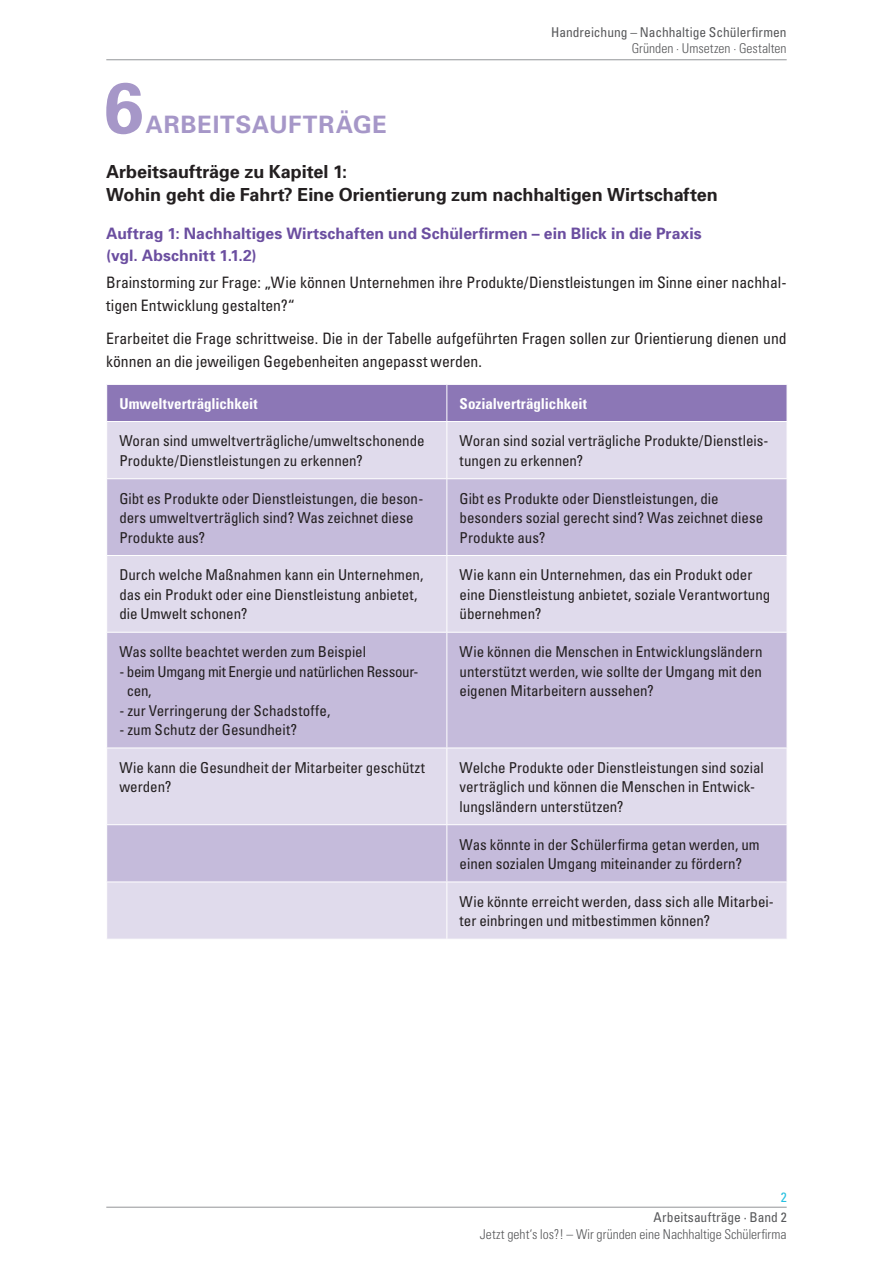
<style>
.page{position:relative;width:893px;height:1263px;background:#fff}
.page>*{position:absolute;margin:0;border:0;box-sizing:border-box;transform-origin:0 0}
.t1{font:700 71.4px "Univers";color:#a697c8}
.t2{font:700 24px "Univers";letter-spacing:.035em;color:#a697c8}
.t3{font:700 18px/22.5px "Univers";letter-spacing:-.005em;color:#231f20}
.t4{font:condensed 15.75px/22.5px "Univers";letter-spacing:-.005em;color:#231f20}
.t5{font:700 15.75px/22.5px "Univers";color:#6b4ea0}
.t6{font:condensed 15px/19.5px "Univers";letter-spacing:-.005em;color:#231f20}
.t7{font:condensed 15px/19.5px "Univers";letter-spacing:-.025em;color:#231f20}
.t8{font:700 condensed 15px "Univers";letter-spacing:-.005em;color:#fff}
.t9{font:300 condensed 13.5px "Univers S";color:#57585a}
.t10{font:condensed 13.5px "Univers";color:#57585a}
.t11{font:condensed 13.5px "Univers";color:#26c0e0}
</style>
<div class="page">
<hr style="left:106px;top:59px;width:681px;height:1px;background:#939598">
<hr style="left:106px;top:1207px;width:681px;height:1px;background:#939598">
<div style="left:107px;top:385px;width:680px;height:36px;background:#8c77b6"></div>
<div style="left:107px;top:422px;width:680px;height:517px;background:#e0dbec"></div>
<svg style="left:107px;top:479px;width:680px;height:402px;fill:#c5bbdb"></svg>
<hr style="left:446px;top:385px;width:1px;height:36px;background:#fff">
<hr style="left:446px;top:422px;width:1px;height:56px;background:#fff">
<hr style="left:106px;top:478px;width:341px;height:1px;background:#fff">
<hr style="left:447px;top:478px;width:340px;height:1px;background:#fff">
<hr style="left:446px;top:479px;width:1px;height:76px;background:#fff">
<hr style="left:106px;top:555px;width:341px;height:1px;background:#fff">
<hr style="left:447px;top:555px;width:340px;height:1px;background:#fff">
<hr style="left:446px;top:556px;width:1px;height:76px;background:#fff">
<hr style="left:106px;top:632px;width:341px;height:1px;background:#fff">
<hr style="left:447px;top:632px;width:340px;height:1px;background:#fff">
<hr style="left:446px;top:633px;width:1px;height:115px;background:#fff">
<hr style="left:106px;top:748px;width:341px;height:1px;background:#fff">
<hr style="left:447px;top:748px;width:340px;height:1px;background:#fff">
<hr style="left:446px;top:748px;width:1px;height:76px;background:#fff">
<hr style="left:106px;top:824px;width:341px;height:1px;background:#fff">
<hr style="left:447px;top:824px;width:340px;height:1px;background:#fff">
<hr style="left:446px;top:825px;width:1px;height:56px;background:#fff">
<hr style="left:106px;top:881px;width:341px;height:1px;background:#fff">
<hr style="left:447px;top:881px;width:340px;height:1px;background:#fff">
<hr style="left:446px;top:882px;width:1px;height:57px;background:#fff">
<p class="t10" style="left:551px;top:23px;width:237px">Handreichung – Nachhaltige Schülerfirmen</p>
<p class="t9" style="left:632px;top:40px;width:156px">Gründen · Umsetzen · Gestalten</p>
<h1 class="t1" style="left:104px;top:62px;width:41px">6</h1>
<h2 class="t2" style="left:146px;top:109px;width:243px">Arbeitsaufträge</h2>
<p class="t3" style="left:106px;top:160px;width:613px">Arbeitsaufträge zu Kapitel 1:<br>Wohin geht die Fahrt? Eine Orientierung zum nachhaltigen Wirtschaften</p>
<p class="t5" style="left:106px;top:221px;width:597px">Auftrag 1: Nachhaltiges Wirtschaften und Schülerfirmen – ein Blick in die Praxis (vgl. Abschnitt 1.1.2)</p>
<p class="t4" style="left:106px;top:271px;width:682px">Brainstorming zur Frage: „Wie können Unternehmen ihre Produkte/Dienstleistungen im Sinne einer nachhal&shy;tigen Entwicklung gestalten?“</p>
<p class="t4" style="left:106px;top:327px;width:682px">Erarbeitet die Frage schrittweise. Die in der Tabelle aufgeführten Fragen sollen zur Orientierung dienen und können an die jeweiligen Gegebenheiten angepasst werden.</p>
<p class="t8" style="left:119px;top:394px;width:140px">Umweltverträglichkeit</p>
<p class="t8" style="left:460px;top:394px;width:129px">Sozialverträglichkeit</p>
<p class="t6" style="left:119px;top:431px;width:307px">Woran sind umweltverträgliche/umweltschonende<br>Produkte/Dienstleistungen zu erkennen?</p>
<p class="t6" style="left:460px;top:431px;width:310px">Woran sind sozial verträgliche Produkte/Dienstleis&shy;tungen zu erkennen?</p>
<p class="t6" style="left:119px;top:488px;width:305px">Gibt es Produkte oder Dienstleistungen, die beson&shy;ders umweltverträglich sind? Was zeichnet diese<br>Produkte aus?</p>
<p class="t6" style="left:460px;top:488px;width:305px">Gibt es Produkte oder Dienstleistungen, die besonders sozial gerecht sind? Was zeichnet diese<br>Produkte aus?</p>
<p class="t6" style="left:119px;top:565px;width:305px">Durch welche Maßnahmen kann ein Unternehmen, das ein Produkt oder eine Dienstleistung anbietet, die Umwelt schonen?</p>
<p class="t6" style="left:460px;top:565px;width:312px">Wie kann ein Unternehmen, das ein Produkt oder eine Dienstleistung anbietet, soziale Verantwortung übernehmen?</p>
<p class="t6" style="left:119px;top:642px;width:248px">Was sollte beachtet werden zum Beispiel</p>
<p class="t7" style="left:127px;top:661px;width:293px;text-indent:-7px">- beim Umgang mit Energie und natürlichen Ressour&shy;cen,</p>
<p class="t6" style="left:119px;top:700px;width:212px">- zur Verringerung der Schadstoffe,</p>
<p class="t6" style="left:119px;top:720px;width:179px">- zum Schutz der Gesundheit?</p>
<p class="t6" style="left:460px;top:642px;width:304px;text-align:justify">Wie können die Menschen in Entwicklungsländern unterstützt werden, wie sollte der Umgang mit den eigenen Mitarbeitern aussehen?</p>
<p class="t6" style="left:119px;top:757px;width:307px">Wie kann die Gesundheit der Mitarbeiter geschützt werden?</p>
<p class="t6" style="left:460px;top:757px;width:306px">Welche Produkte oder Dienstleistungen sind sozial verträglich und können die Menschen in Entwick&shy;lungsländern unterstützen?</p>
<p class="t6" style="left:460px;top:834px;width:302px">Was könnte in der Schülerfirma getan werden, um einen sozialen Umgang miteinander zu fördern?</p>
<p class="t6" style="left:460px;top:891px;width:316px">Wie könnte erreicht werden, dass sich alle Mitarbei&shy;ter einbringen und mitbestimmen können?</p>
<p class="t11" style="left:781px;top:1188px;width:7px">2</p>
<p class="t10" style="left:654px;top:1209px;width:135px">Arbeitsaufträge · Band 2</p>
<p class="t9" style="left:480px;top:1226px;width:308px">Jetzt geht‘s los?! – Wir gründen eine Nachhaltige Schülerfirma</p>
</div>
